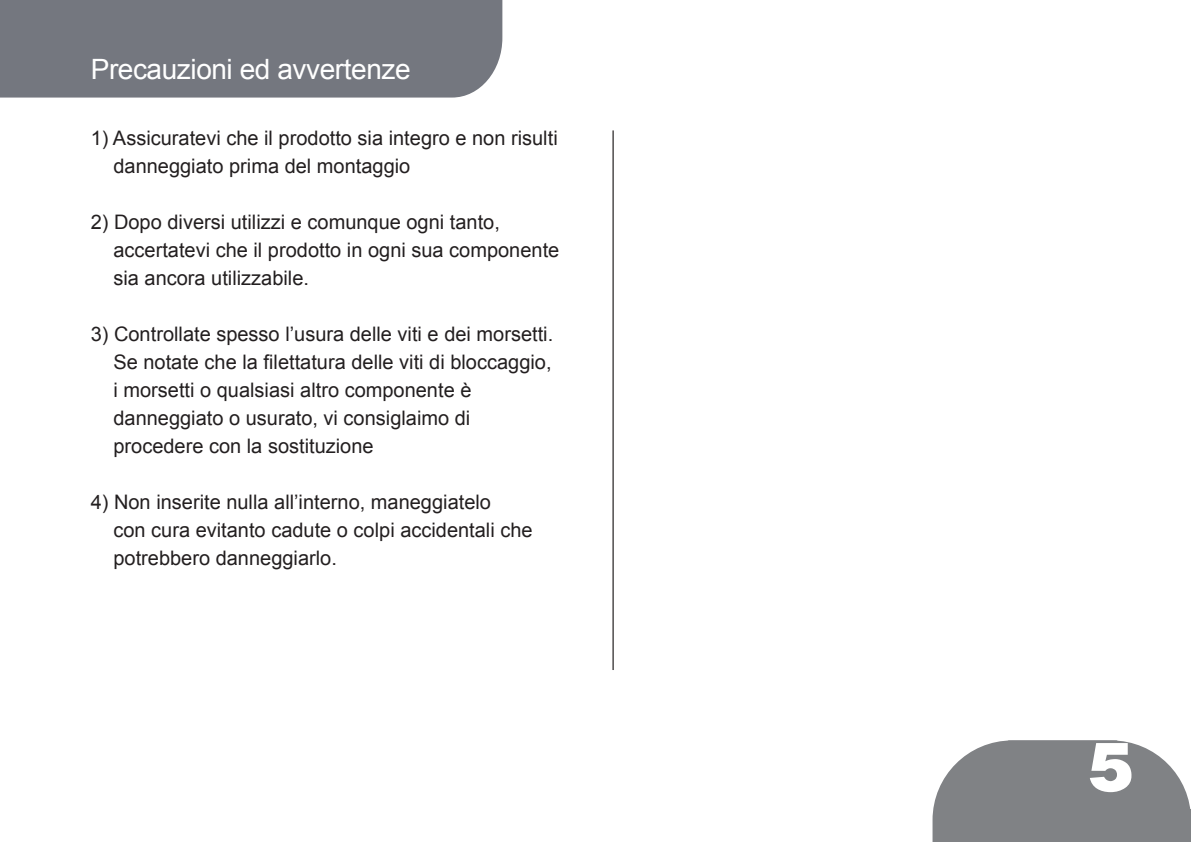
<style>
.page{position:relative;width:1191px;height:842px;background:#fff}
.page>*{position:absolute;margin:0;border:0;box-sizing:border-box;transform-origin:0 0}
.t1{font:900 76px "Helvetica";color:#fff}
.t2{font:28px "Arial";letter-spacing:-.015em;color:#fff}
.t3{font:20px/28px "Arial";color:#231f20}
</style>
<div class="page">
<svg style="left:932px;top:740px;width:259px;height:102px"></svg>
<div style="left:1141px;top:809px;width:50px;height:33px;background:#808285"></div>
<hr style="left:612px;top:130px;width:1px;height:540px;background:#231f20">
<div style="left:0;top:0;width:502px;height:98px;background:#74777f"></div>
<h2 class="t2" style="left:91px;top:50px;width:321px">Precauzioni ed avvertenze</h2>
<p class="t3" style="left:113px;top:124px;width:446px;text-indent:-23px">1) Assicuratevi che il prodotto sia integro e non risulti danneggiato prima del montaggio</p>
<p class="t3" style="left:113px;top:208px;width:447px;text-indent:-23px">2) Dopo diversi utilizzi e comunque ogni tanto, accertatevi che il prodotto in ogni sua componente sia ancora utilizzabile.</p>
<p class="t3" style="left:113px;top:320px;width:441px;text-indent:-23px">3) Controllate spesso l’usura delle viti e dei morsetti.<br>Se notate che la filettatura delle viti di bloccaggio, i morsetti o qualsiasi altro componente è danneggiato o usurato, vi consiglaimo di procedere con la sostituzione</p>
<p class="t3" style="left:113px;top:488px;width:421px;text-indent:-23px">4) Non inserite nulla all’interno, maneggiatelo<br>con cura evitanto cadute o colpi accidentali che potrebbero danneggiarlo.</p>
<h1 class="t1" style="left:1088px;top:738px;width:48px">5</h1>
</div>
